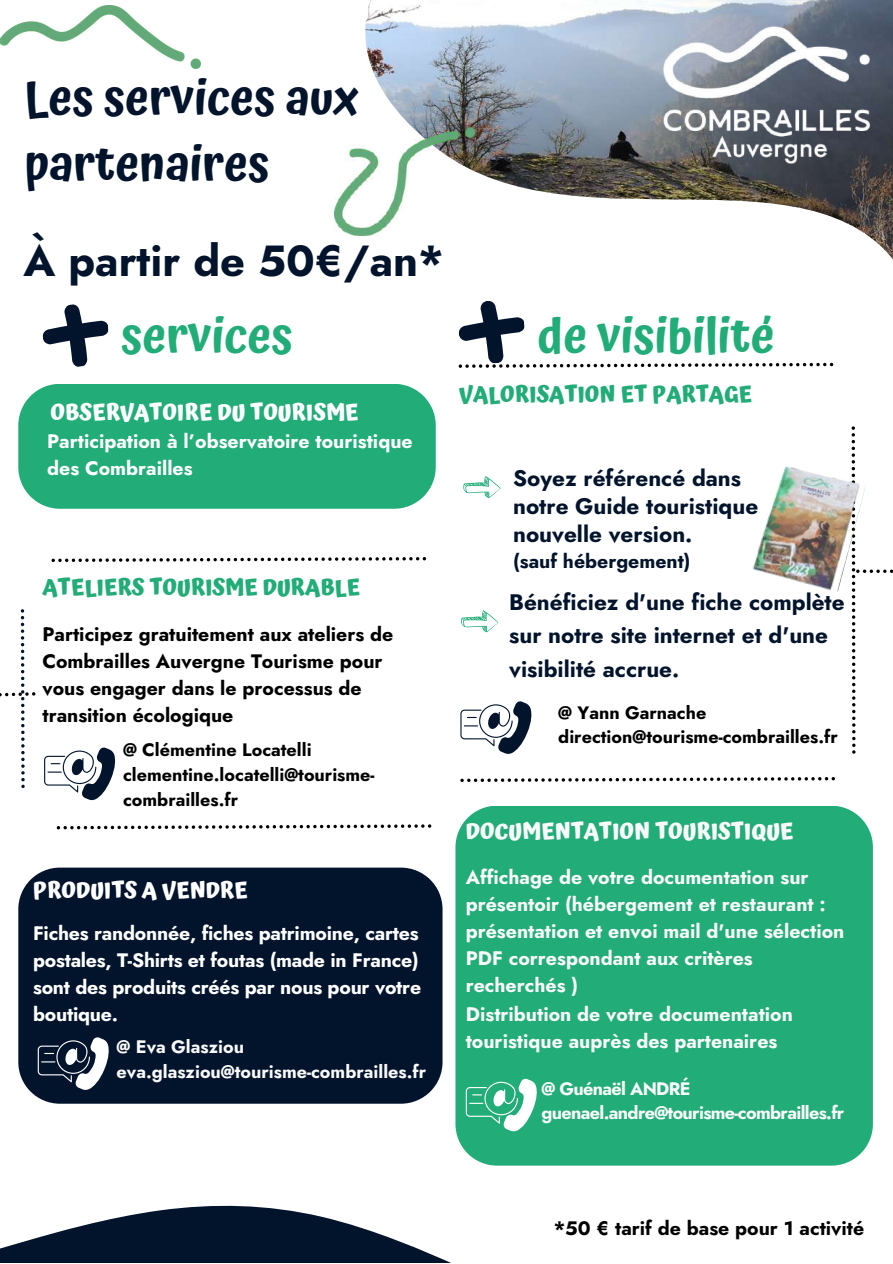
<style>
.page{position:relative;width:893px;height:1264px;background:#fff}
.page>*{position:absolute;margin:0;border:0;box-sizing:border-box;transform-origin:0 0}
.t1{font:600 48px/66.3px "Atma";color:#02142c}
.t2{font:600 48px "Atma";color:#22ac78}
.t3{font:700 43.5px "Jost";color:#02142c}
.t4{font:700 22.5px/28px "Jost";color:#02142c}
.t5{font:700 22.5px "Atma";color:#22ac78}
.t6{font:700 22.5px "Atma";color:#fff}
.t7{font:700 22.5px "Atma";color:#fafafa}
.t8{font:700 19.5px/27px "Jost";color:#fafafa}
.t9{font:700 19.5px/27px "Jost";letter-spacing:-.01em;color:#fff}
.t10{font:700 19.5px/27px "Jost";color:#000}
.t11{font:700 19.5px "Jost";color:#02142c}
.t12{font:700 18px/24.8px "Jost";color:#000}
.t13{font:700 18px/24.8px "Jost";letter-spacing:-.035em;color:#fafafa}
.t14{font:700 18px/24.8px "Jost";color:#fafafa}
</style>
<div class="page">
<img style="left:365px;top:0;width:527px;height:258px">
<img style="left:663px;top:26px;width:206px;height:141px">
<svg style="left:463px;top:476px;width:38px;height:22px"></svg>
<svg style="left:460px;top:701px;width:72px;height:52px"></svg>
<div style="left:455px;top:806px;width:417px;height:359px;background:#22ac78"></div>
<svg style="left:465px;top:1078px;width:72px;height:53px"></svg>
<div style="left:18px;top:867px;width:424px;height:236px;background:#02142c"></div>
<svg style="left:38px;top:1037px;width:71px;height:52px"></svg>
<svg style="left:460px;top:777px;width:374px;height:5px"></svg>
<img style="left:752px;top:466px;width:99px;height:126px">
<svg style="left:851px;top:426px;width:41px;height:327px"></svg>
<svg style="left:461px;top:610px;width:37px;height:23px"></svg>
<img style="left:334px;top:127px;width:141px;height:108px">
<img style="left:0;top:6px;width:201px;height:63px">
<svg style="left:0;top:1205px;width:449px;height:57px"></svg>
<svg style="left:42px;top:304px;width:67px;height:63px"></svg>
<svg style="left:458px;top:301px;width:375px;height:67px"></svg>
<div style="left:18px;top:384px;width:417px;height:125px;background:#22ac78"></div>
<svg style="left:44px;top:747px;width:72px;height:53px"></svg>
<svg style="left:51px;top:557px;width:375px;height:5px"></svg>
<svg style="left:0;top:609px;width:35px;height:179px"></svg>
<svg style="left:57px;top:824px;width:374px;height:5px"></svg>
<h1 class="t1" style="left:24px;top:64px;width:336px">Les services aux partenaires</h1>
<h2 class="t3" style="left:23px;top:229px;width:422px">À partir de 50€/an*</h2>
<h1 class="t2" style="left:121px;top:307px;width:173px">services</h1>
<p class="t6" style="left:50px;top:399px;width:310px">OBSERVATOIRE DU TOURISME</p>
<p class="t9" style="left:47px;top:428px;width:367px">Participation à l’observatoire touristique des Combrailles</p>
<p class="t5" style="left:42px;top:574px;width:319px">ATELIERS TOURISME DURABLE</p>
<p class="t10" style="left:42px;top:620px;width:352px">Participez gratuitement aux ateliers de Combrailles Auvergne Tourisme pour vous engager dans le processus de transition écologique</p>
<p class="t12" style="left:123px;top:737px;width:253px">@ Clémentine Locatelli clementine.locatelli@tourisme&shy;combrailles.fr</p>
<p class="t6" style="left:33px;top:877px;width:216px">PRODUITS A VENDRE</p>
<p class="t9" style="left:33px;top:920px;width:389px">Fiches randonnée, fiches patrimoine, cartes postales, T-Shirts et foutas (made in France) sont des produits créés par nous pour votre boutique.</p>
<p class="t14" style="left:117px;top:1034px;width:311px">@ Eva Glasziou eva.glasziou@tourisme-combrailles.fr</p>
<h1 class="t2" style="left:537px;top:307px;width:239px">de visibilité</h1>
<p class="t5" style="left:459px;top:381px;width:294px">VALORISATION ET PARTAGE</p>
<p class="t4" style="left:513px;top:464px;width:246px">Soyez référencé dans notre Guide touristique nouvelle version.</p>
<p class="t11" style="left:513px;top:547px;width:179px">(sauf hébergement)</p>
<p class="t4" style="left:509px;top:585px;width:337px;line-height:33.8px">Bénéficiez d'une fiche complète sur notre site internet et d'une visibilité accrue.</p>
<p class="t12" style="left:558px;top:700px;width:281px">@ Yann Garnache direction@tourisme-combrailles.fr</p>
<p class="t7" style="left:465px;top:817px;width:329px">DOCUMENTATION TOURISTIQUE</p>
<p class="t8" style="left:465px;top:863px;width:380px">Affichage de votre documentation sur présentoir (hébergement et restaurant : présentation et envoi mail d'une sélection PDF correspondant aux critères recherchés )</p>
<p class="t8" style="left:465px;top:1001px;width:328px">Distribution de votre documentation touristique auprès des partenaires</p>
<p class="t13" style="left:541px;top:1075px;width:304px">@ Guénaël ANDRÉ guenael.andre@tourisme-combrailles.fr</p>
<p class="t10" style="left:553px;top:1214px;width:312px">*50 € tarif de base pour 1 activité</p>
</div>
